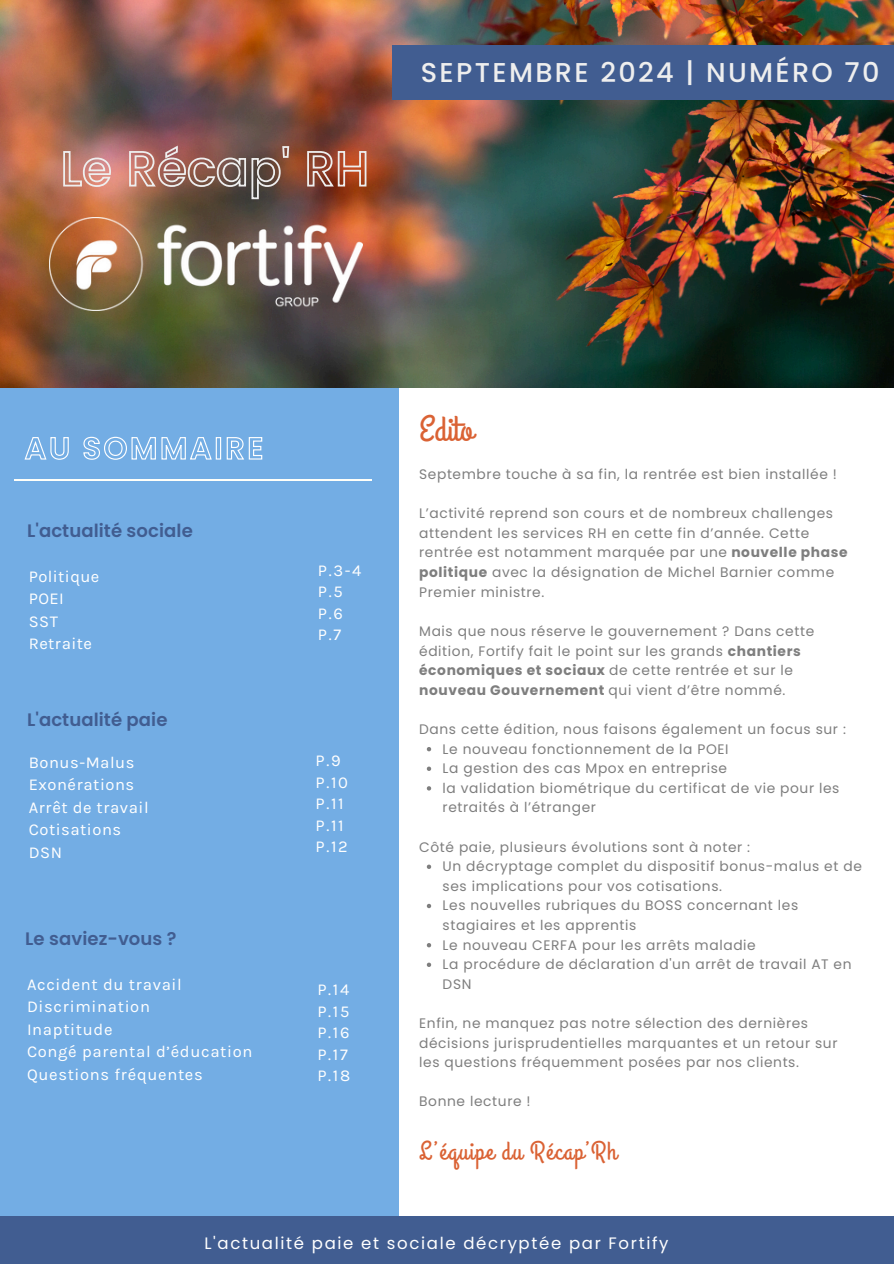
<style>
.page{position:relative;width:894px;height:1264px;background:#fff}
.page>*{position:absolute;margin:0;border:0;box-sizing:border-box;transform-origin:0 0}
.t1{font:35.25px "Grand Hotel";color:#da6234}
.t2{font:500 27.15px "Poppins";letter-spacing:.085em;color:#eee}
.t3{font:26.1px "Grand Hotel";letter-spacing:.045em;color:#da6234}
.t4{font:600 18px "Poppins";letter-spacing:.005em;color:#415d91}
.t5{font:16.5px/21.3px "Karla";letter-spacing:.04em;color:#fff}
.t6{font:16.5px "Poppins";letter-spacing:.1em;color:#fff}
.t7{font:13.8px/19.6px "Poppins";letter-spacing:.045em;color:#7e7e7e}
.s1{font-weight:700}
</style>
<div class="page">
<img style="left:0;top:0;width:893px;height:387px">
<div style="left:0;top:388px;width:398px;height:875px;background:#73ade4"></div>
<div style="left:0;top:1216px;width:893px;height:47px;background:#415d91"></div>
<hr style="left:14px;top:479px;width:357px;height:2px;background:#fffff9">
<img style="left:50px;top:217px;width:313px;height:93px">
<svg style="left:426px;top:747px;width:5px;height:4px"></svg>
<svg style="left:426px;top:766px;width:5px;height:5px"></svg>
<svg style="left:426px;top:786px;width:5px;height:4px"></svg>
<svg style="left:426px;top:864px;width:5px;height:5px"></svg>
<svg style="left:426px;top:903px;width:5px;height:5px"></svg>
<svg style="left:426px;top:943px;width:5px;height:4px"></svg>
<svg style="left:426px;top:962px;width:5px;height:5px"></svg>
<img style="left:62px;top:145px;width:305px;height:55px">
<svg style="left:24px;top:436px;width:239px;height:24px"></svg>
<div style="left:392px;top:46px;width:501px;height:54px;background:#415d91"></div>
<p class="t2" style="left:421px;top:53px;width:460px">SEPTEMBRE 2024 | NUMÉRO 70</p>
<p class="t4" style="left:27px;top:518px;width:167px">L'actualité sociale</p>
<h6 class="t5" style="left:29px;top:565px;width:72px">Politique</h6>
<p class="t5" style="left:29px;top:588px;width:37px">POEI</p>
<p class="t5" style="left:29px;top:610px;width:31px">SST</p>
<p class="t5" style="left:29px;top:633px;width:65px">Retraite</p>
<p class="t4" style="left:27px;top:707px;width:142px">L'actualité paie</p>
<p class="t5" style="left:29px;top:751px;width:107px">Bonus-Malus</p>
<p class="t5" style="left:29px;top:774px;width:107px">Exonérations</p>
<p class="t5" style="left:29px;top:796px;width:121px">Arrêt de travail</p>
<p class="t5" style="left:29px;top:819px;width:94px">Cotisations</p>
<p class="t5" style="left:29px;top:841px;width:35px">DSN</p>
<p class="t4" style="left:25px;top:925px;width:153px">Le saviez-vous ?</p>
<p class="t5" style="left:27px;top:973px;width:156px">Accident du travail</p>
<p class="t5" style="left:27px;top:996px;width:124px">Discrimination</p>
<p class="t5" style="left:27px;top:1018px;width:87px">Inaptitude</p>
<p class="t5" style="left:27px;top:1041px;width:227px">Congé parental d’éducation</p>
<p class="t5" style="left:27px;top:1063px;width:177px">Questions fréquentes</p>
<h2 class="t5" style="left:318px;top:560px;width:45px">P.3-4<br>P.5<br>P.6<br>P.7</h2>
<p class="t5" style="left:315px;top:750px;width:34px">P.9<br>P.10<br>P.11<br>P.11<br>P.12</p>
<p class="t5" style="left:317px;top:979px;width:34px">P.14<br>P.15<br>P.16<br>P.17<br>P.18</p>
<h5 class="t1" style="left:419px;top:407px;width:56px">Edito</h5>
<h1 class="t7" style="left:419px;top:464px;width:419px">Septembre touche à sa fin, la rentrée est bien installée !</h1>
<p class="t7" style="left:419px;top:503px;width:430px">L’activité reprend son cours et de nombreux challenges attendent les services RH en cette fin d’année. Cette rentrée est notamment marquée par une <span class="s1">nouvelle phase politique</span> avec la désignation de Michel Barnier comme Premier ministre.</p>
<p class="t7" style="left:419px;top:621px;width:396px">Mais que nous réserve le gouvernement ? Dans cette édition, Fortify fait le point sur les grands <span class="s1">chantiers économiques et sociaux</span> de cette rentrée et sur le <span class="s1">nouveau Gouvernement</span> qui vient d’être nommé.</p>
<h3 class="t7" style="left:419px;top:719px;width:428px">Dans cette édition, nous faisons également un focus sur :</h3>
<p class="t7" style="left:442px;top:739px;width:287px">Le nouveau fonctionnement de la POEI</p>
<p class="t7" style="left:442px;top:758px;width:286px">La gestion des cas Mpox en entreprise</p>
<p class="t7" style="left:442px;top:778px;width:398px">la validation biométrique du certificat de vie pour les retraités à l’étranger</p>
<p class="t7" style="left:419px;top:836px;width:332px">Côté paie, plusieurs évolutions sont à noter :</p>
<p class="t7" style="left:442px;top:856px;width:420px">Un décryptage complet du dispositif bonus-malus et de ses implications pour vos cotisations.</p>
<p class="t7" style="left:442px;top:895px;width:357px">Les nouvelles rubriques du BOSS concernant les stagiaires et les apprentis</p>
<h6 class="t7" style="left:442px;top:934px;width:314px">Le nouveau CERFA pour les arrêts maladie</h6>
<p class="t7" style="left:442px;top:954px;width:410px">La procédure de déclaration d'un arrêt de travail AT en<br>DSN</p>
<p class="t7" style="left:419px;top:1013px;width:420px">Enfin, ne manquez pas notre sélection des dernières décisions jurisprudentielles marquantes et un retour sur les questions fréquemment posées par nos clients.</p>
<p class="t7" style="left:419px;top:1091px;width:113px">Bonne lecture !</p>
<p class="t3" style="left:419px;top:1133px;width:199px">L’équipe du Récap’Rh</p>
<p class="t6" style="left:204px;top:1231px;width:465px">L'actualité paie et sociale décryptée par Fortify</p>
</div>
